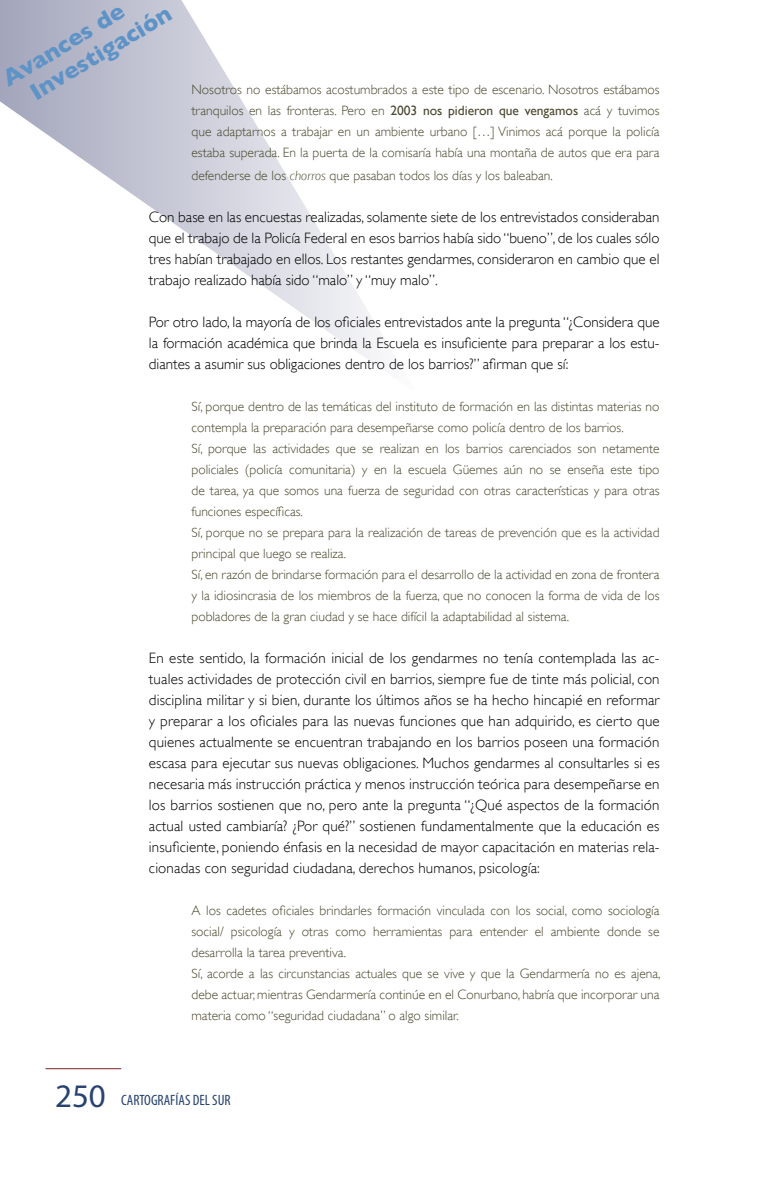
<style>
.page{position:relative;width:766px;height:1191px;background:#fff}
.page>*{position:absolute;margin:0;border:0;box-sizing:border-box;transform-origin:0 0}
.t1{font:700 24px/26.2px "Gill Sans";color:#5e93c7}
.t2{font:300 15px/21px "Gill Sans";color:#000;text-align:justify}
.t3{font:condensed 15px "Myriad Pro";color:#28436f}
.t4{font:300 13.5px/21px "Gill Sans";color:#4a482e}
.s1{font-weight:400}
.s2{font-style:italic}
.s3{font-stretch:normal;font-size:33px}
</style>
<div class="page">
<hr style="left:45px;top:1068px;width:76px;height:1px;background:#7c232b">
<svg style="left:0;top:0;width:377px;height:365px"></svg>
<h1 class="t1" style="left:12px;top:60px;width:162px;text-indent:-16px;rotate:-31deg">Avances de<br>Investigación</h1>
<p class="t4" style="left:191px;top:79px;width:469px;text-align:justify">Nosotros no estábamos acostumbrados a este tipo de escenario. Nosotros estábamos tranquilos en las fronteras. Pero en <span class="s1">2003 nos pidieron que vengamos</span> acá y tuvimos que adaptarnos a trabajar en un ambiente urbano […] Vinimos acá porque la policía estaba superada. En la puerta de la comisaría había una montaña de autos que era para</p>
<p class="t4" style="left:191px;top:165px;width:363px">defenderse de los <span class="s2">chorros</span> que pasaban todos los días y los baleaban.</p>
<p class="t2" style="left:149px;top:206px;width:512px">Con base en las encuestas realizadas, solamente siete de los entrevistados consideraban que el trabajo de la Policía Federal en esos barrios había sido “bueno”, de los cuales sólo tres habían trabajado en ellos. Los restantes gendarmes, consideraron en cambio que el trabajo realizado había sido “malo” y “muy malo”.</p>
<p class="t2" style="left:149px;top:311px;width:512px">Por otro lado, la mayoría de los oficiales entrevistados ante la pregunta “¿Considera que la formación académica que brinda la Escuela es insuficiente para preparar a los estu&shy;diantes a asumir sus obligaciones dentro de los barrios?” afirman que sí:</p>
<p class="t4" style="left:191px;top:396px;width:469px">Sí, porque dentro de las temáticas del instituto de formación en las distintas materias no contempla la preparación para desempeñarse como policía dentro de los barrios.<br>Sí, porque las actividades que se realizan en los barrios carenciados son netamente policiales (policía comunitaria) y en la escuela Güemes aún no se enseña este tipo de tarea, ya que somos una fuerza de seguridad con otras características y para otras funciones específicas.<br>Sí, porque no se prepara para la realización de tareas de prevención que es la actividad principal que luego se realiza.<br>Sí, en razón de brindarse formación para el desarrollo de la actividad en zona de frontera y la idiosincrasia de los miembros de la fuerza, que no conocen la forma de vida de los pobladores de la gran ciudad y se hace difícil la adaptabilidad al sistema.</p>
<p class="t2" style="left:149px;top:647px;width:512px">En este sentido, la formación inicial de los gendarmes no tenía contemplada las ac&shy;tuales actividades de protección civil en barrios, siempre fue de tinte más policial, con disciplina militar y si bien, durante los últimos años se ha hecho hincapié en reformar y preparar a los oficiales para las nuevas funciones que han adquirido, es cierto que quienes actualmente se encuentran trabajando en los barrios poseen una formación escasa para ejecutar sus nuevas obligaciones. Muchos gendarmes al consultarles si es necesaria más instrucción práctica y menos instrucción teórica para desempeñarse en los barrios sostienen que no, pero ante la pregunta “¿Qué aspectos de la formación actual usted cambiaría? ¿Por qué?” sostienen fundamentalmente que la educación es insuficiente, poniendo énfasis en la necesidad de mayor capacitación en materias rela&shy;cionadas con seguridad ciudadana, derechos humanos, psicología:</p>
<p class="t4" style="left:191px;top:900px;width:470px">A los cadetes oficiales brindarles formación vinculada con los social, como sociología social/ psicología y otras como herramientas para entender el ambiente donde se desarrolla la tarea preventiva.<br>Sí, acorde a las circunstancias actuales que se vive y que la Gendarmería no es ajena, debe actuar, mientras Gendarmería continúe en el Conurbano, habría que incorporar una materia como “seguridad ciudadana” o algo similar.</p>
<p class="t3" style="left:55px;top:1091px;width:177px"><span class="s3">250</span> CARTOGRAFÍAS DEL SUR</p>
</div>
